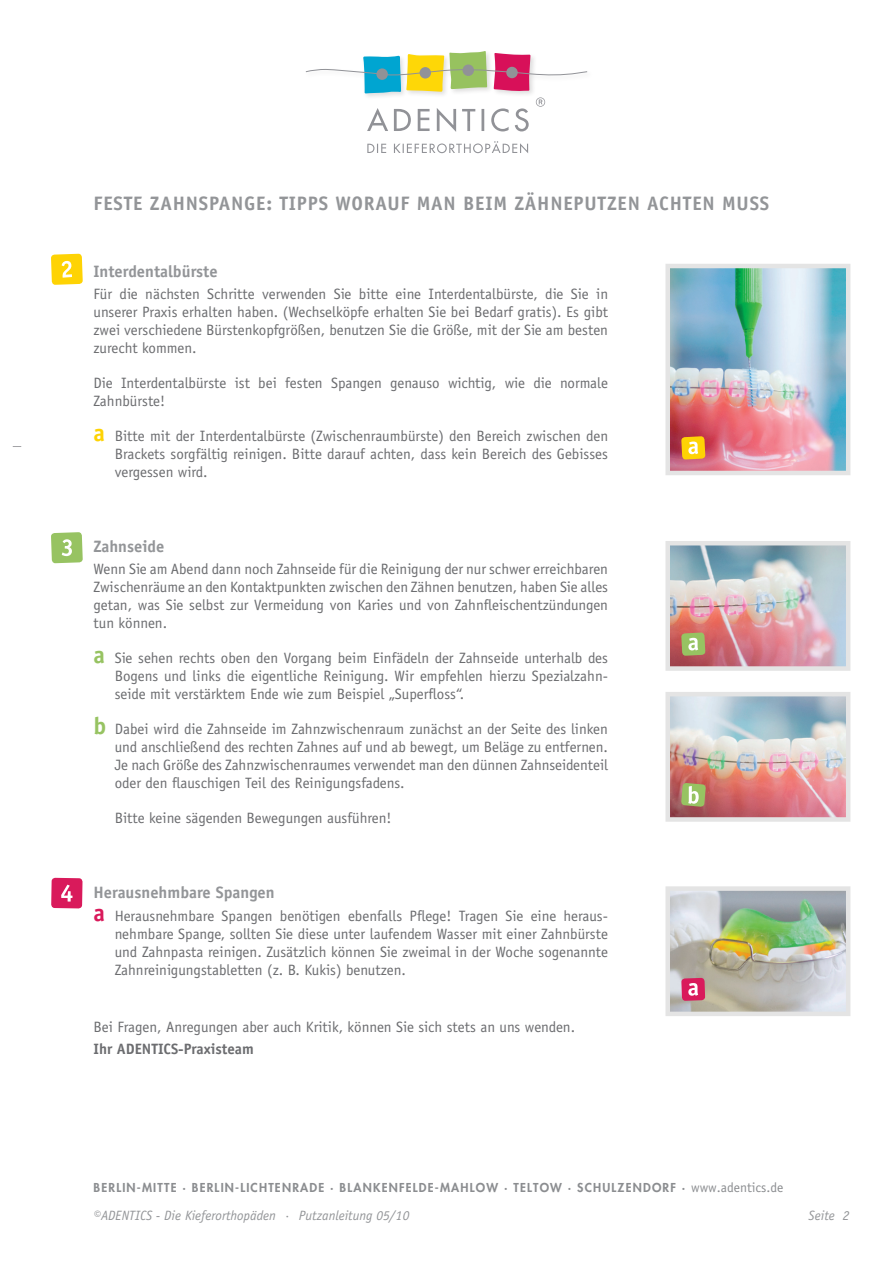
<style>
.page{position:relative;width:893px;height:1263px;background:#fff}
.page>*{position:absolute;margin:0;border:0;box-sizing:border-box;transform-origin:0 0}
.t1{font:700 19.5px "Officina Sans";letter-spacing:.04em;color:#939598}
.t2{font:700 16.5px "Officina Sans";color:#939598}
.t3{font:15px/18px "Officina Sans";color:#6c6d70;text-align:justify}
.t4{font:700 15px "Officina Sans";color:#6c6d70}
.t5{font:italic 13.5px "Officina Sans";color:#939598}
.t6{font:800 12px "Futura";letter-spacing:.1em;color:#8b8d90}
.s1{font-weight:700;font-size:24px;color:#fed304}
.s2{font-weight:700;font-size:24px;color:#97c362}
.s3{font-weight:700;font-size:24px;color:#d91a5b}
.s4{font-family:"Officina Sans";font-weight:400;font-size:13.5px}
</style>
<div class="page">
<svg style="left:367px;top:141px;width:161px;height:12px"></svg>
<svg style="left:305px;top:51px;width:283px;height:81px"></svg>
<img style="left:670px;top:697px;width:175px;height:120px">
<div style="left:665px;top:692px;width:185px;height:130px;border:4px solid #e4e4e4"></div>
<img style="left:670px;top:269px;width:175px;height:201px">
<div style="left:665px;top:264px;width:185px;height:211px;border:4px solid #e4e4e4"></div>
<img style="left:670px;top:546px;width:175px;height:120px">
<div style="left:665px;top:541px;width:185px;height:130px;border:4px solid #e4e4e4"></div>
<svg style="left:51px;top:254px;width:32px;height:31px"></svg>
<svg style="left:51px;top:532px;width:32px;height:31px"></svg>
<svg style="left:51px;top:878px;width:32px;height:30px"></svg>
<svg style="left:681px;top:436px;width:24px;height:24px"></svg>
<svg style="left:681px;top:632px;width:24px;height:24px"></svg>
<svg style="left:681px;top:783px;width:25px;height:24px"></svg>
<img style="left:670px;top:891px;width:175px;height:120px">
<div style="left:665px;top:886px;width:185px;height:130px;border:4px solid #e4e4e4"></div>
<svg style="left:681px;top:978px;width:24px;height:23px"></svg>
<h1 class="t1" style="left:94px;top:191px;width:667px">Feste Zahnspange: Tipps worauf man beim Zähneputzen achten muss</h1>
<p class="t2" style="left:94px;top:261px;width:126px">Interdentalbürste</p>
<p class="t3" style="left:94px;top:285px;width:516px">Für die nächsten Schritte verwenden Sie bitte eine Interdentalbürste, die Sie in unserer Praxis erhalten haben. (Wechselköpfe erhalten Sie bei Bedarf gratis). Es gibt zwei verschiedene Bürstenkopfgrößen, benutzen Sie die Größe, mit der Sie am besten zurecht kommen.</p>
<p class="t3" style="left:94px;top:374px;width:516px">Die Interdentalbürste ist bei festen Spangen genauso wichtig, wie die normale<br>Zahnbürste!</p>
<p class="t3" style="left:115px;top:427px;width:495px;text-indent:-21px"><span class="s1">a</span> Bitte mit der Interdentalbürste (Zwischenraumbürste) den Bereich zwischen den Brackets sorgfältig reinigen. Bitte darauf achten, dass kein Bereich des Gebisses vergessen wird.</p>
<p class="t2" style="left:94px;top:536px;width:72px">Zahnseide</p>
<p class="t3" style="left:94px;top:560px;width:516px">Wenn Sie am Abend dann noch Zahnseide für die Reinigung der nur schwer erreichbaren Zwischenräume an den Kontaktpunkten zwischen den Zähnen benutzen, haben Sie alles getan, was Sie selbst zur Vermeidung von Karies und von Zahnfleischentzündungen tun können.</p>
<p class="t3" style="left:115px;top:649px;width:495px;text-indent:-21px"><span class="s2">a</span> Sie sehen rechts oben den Vorgang beim Einfädeln der Zahnseide unterhalb des Bogens und links die eigentliche Reinigung. Wir empfehlen hierzu Spezialzahn&shy;seide mit verstärktem Ende wie zum Beispiel „Superfloss“.</p>
<p class="t3" style="left:115px;top:720px;width:495px;text-indent:-21px"><span class="s2">b</span> Dabei wird die Zahnseide im Zahnzwischenraum zunächst an der Seite des linken und anschließend des rechten Zahnes auf und ab bewegt, um Beläge zu entfernen.<br>Je nach Größe des Zahnzwischenraumes verwendet man den dünnen Zahnseidenteil oder den flauschigen Teil des Reinigungsfadens.</p>
<p class="t3" style="left:115px;top:809px;width:278px">Bitte keine sägenden Bewegungen ausführen!</p>
<p class="t2" style="left:94px;top:882px;width:183px">H erausnehmbare Spangen</p>
<p class="t3" style="left:115px;top:906px;width:495px;text-indent:-21px"><span class="s3">a</span> Herausnehmbare Spangen benötigen ebenfalls Pflege! Tragen Sie eine heraus&shy;nehmbare Spange, sollten Sie diese unter laufendem Wasser mit einer Zahnbürste und Zahnpasta reinigen. Zusätzlich können Sie zweimal in der Woche sogenannte Zahnreinigungstabletten (z. B. Kukis) benutzen.</p>
<p class="t3" style="left:94px;top:1018px;width:483px">Bei Fragen, Anregungen aber auch Kritik, können Sie sich stets an uns wenden.</p>
<p class="t4" style="left:94px;top:1039px;width:162px">Ihr ADENTICS-Praxisteam</p>
<p class="t6" style="left:94px;top:1179px;width:691px">BERLIN-MITTE · BERLIN-LICHTENRADE · BLANKENFELDE-MAHLOW · TELTOW · SCHULZENDORF · <span class="s4">www.adentics.de</span></p>
<p class="t5" style="left:94px;top:1208px;width:317px">©ADENTICS - Die Kieferorthopäden · Putzanleitung 05/10</p>
<p class="t5" style="left:809px;top:1208px;width:42px">Seite 2</p>
</div>
